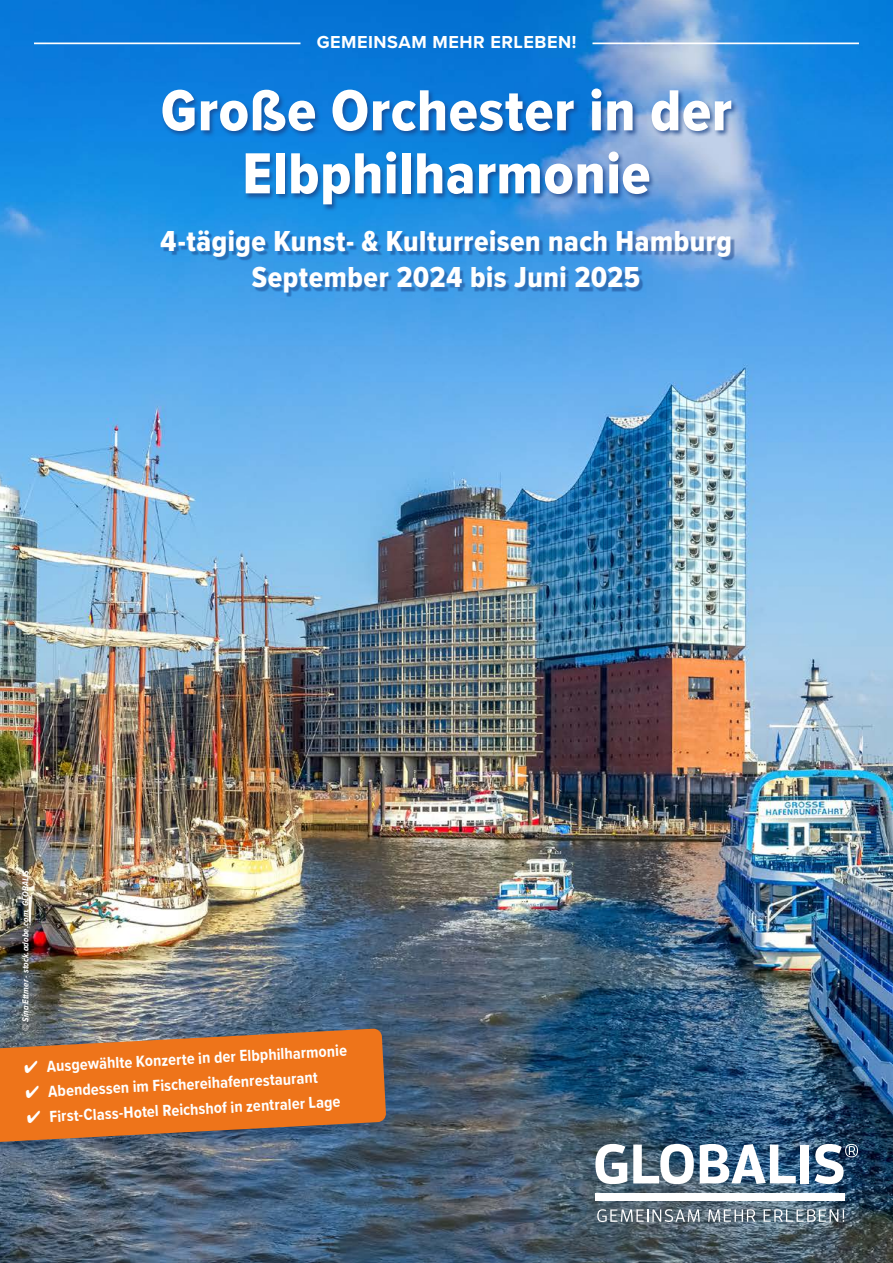
<style>
.page{position:relative;width:893px;height:1263px;background:#fff}
.page>*{position:absolute;margin:0;border:0;box-sizing:border-box;transform-origin:0 0}
.t1{font:60px/63px "Proxima Nova Cond Extrabld";letter-spacing:.01em;color:#fff;text-align:center}
.t2{font:30px/36px "Proxima Nova Cond Extrabld";letter-spacing:.015em;color:#fff;text-align:center}
.t3{font:700 18px "Proxima Nova";letter-spacing:.03em;color:#fff}
.t4{font:700 16.5px "Proxima Nova Cond";color:#fff}
.t5{font:italic 700 9px "Proxima Nova Cond";letter-spacing:.02em;color:#fff}
</style>
<div class="page">
<img style="left:0;top:0;width:893px;height:1263px">
<hr style="left:34px;top:43px;width:266px;height:1px;background:#fff">
<hr style="left:592px;top:43px;width:267px;height:1px;background:#fff">
<div style="left:161px;top:88px;width:577px;height:124px;background:#184287;opacity:.75"></div>
<div style="left:163px;top:233px;width:571px;height:64px;background:#184287;opacity:.5"></div>
<div style="left:0;top:1024px;width:399px;height:131px;background:#184287;opacity:.25"></div>
<svg style="left:0;top:1028px;width:386px;height:114px;background:#d1712c"></svg>
<svg style="left:595px;top:1144px;width:32px;height:40px"></svg>
<svg style="left:633px;top:1144px;width:61px;height:40px"></svg>
<svg style="left:700px;top:1144px;width:96px;height:40px"></svg>
<div style="left:801px;top:1144px;width:8px;height:39px;background:#fff"></div>
<svg style="left:815px;top:1144px;width:43px;height:40px"></svg>
<div style="left:595px;top:1192px;width:250px;height:8px;background:#fff"></div>
<svg style="left:597px;top:1209px;width:103px;height:13px"></svg>
<svg style="left:708px;top:1209px;width:47px;height:13px"></svg>
<svg style="left:764px;top:1209px;width:80px;height:13px"></svg>
<p class="t3" style="left:317px;top:29px;width:261px">GEMEINSAM MEHR ERLEBEN!</p>
<h1 class="t1" style="left:161px;top:81px;width:573px">Große Orchester in der<br>Elbphilharmonie</h1>
<h2 class="t2" style="left:160px;top:224px;width:573px">4-tägige Kunst- &amp; Kulturreisen nach Hamburg<br>September 2024 bis Juni 2025</h2>
<p class="t5" style="left:19px;top:1031px;width:163px;rotate:-90deg">© Sina Ettmer - stock.adobe.com, GLOBALIS</p>
<p class="t4" style="left:24px;top:1055px;width:325px;rotate:-3deg">✔ Ausgewählte Konzerte in der Elbphilharmonie</p>
<p class="t4" style="left:25px;top:1080px;width:294px;rotate:-3deg">✔ Abendessen im Fischereihafenrestaurant</p>
<p class="t4" style="left:26px;top:1105px;width:316px;rotate:-3deg">✔ First-Class-Hotel Reichshof in zentraler Lage</p>
</div>
